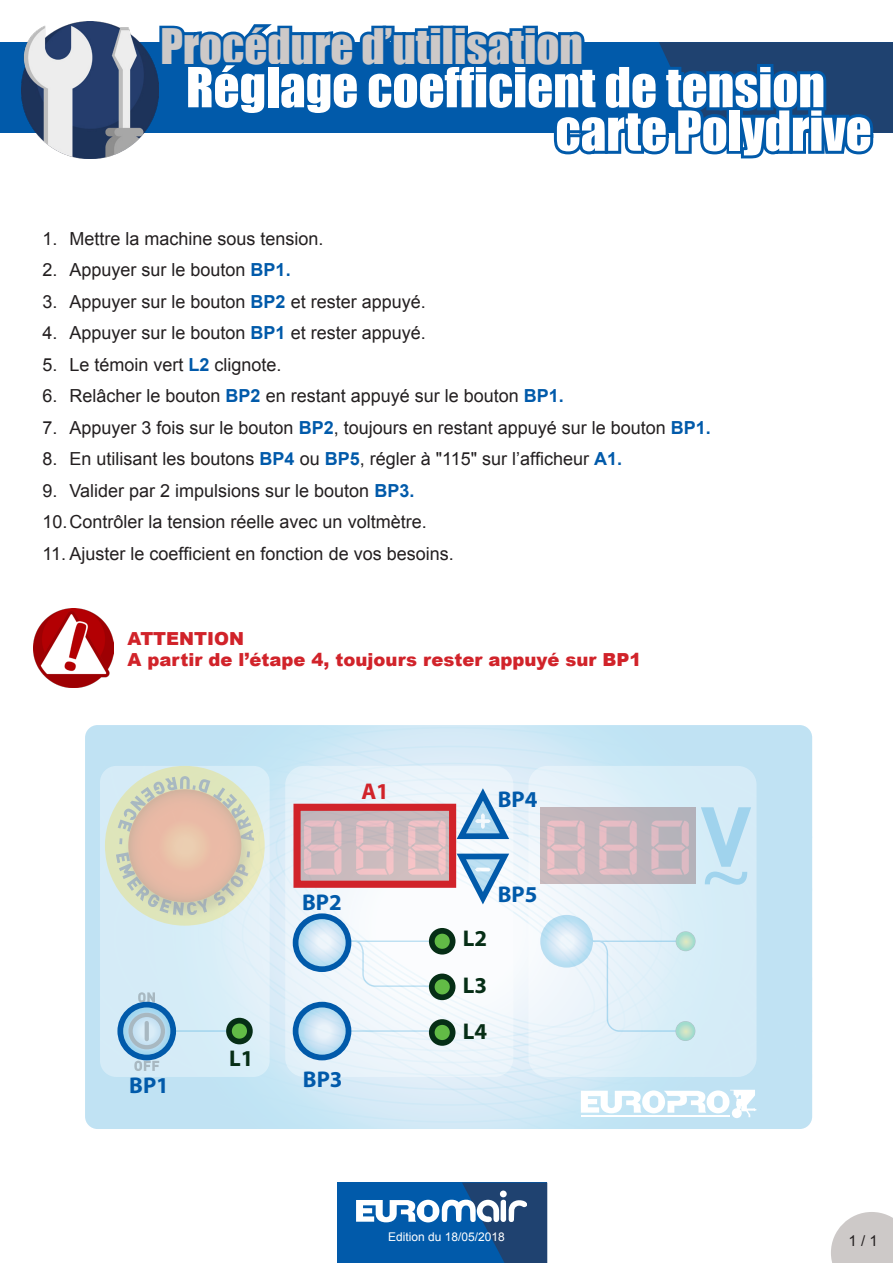
<style>
.page{position:relative;width:893px;height:1263px;background:#fff}
.page>*{position:absolute;margin:0;border:0;box-sizing:border-box;transform-origin:0 0}
.t1{font:51px/43.5px "Impact";color:#fff}
.t2{font:45px "Impact";color:#cdc9c8}
.t3{font:700 22.8px "Myriad Pro";color:#015aaa}
.t4{font:700 22.8px "Myriad Pro";color:#062e16}
.t5{font:700 22.8px "Myriad Pro";color:#d1232a}
.t6{font:18px "Arial";color:#231f20}
.t7{font:900 18px "Arial";color:#d1232a}
.t8{font:15px "Arial";color:#231f20}
.t9{font:12px "Arial";color:#fff}
.s1{font-weight:700;color:#015aaa}
</style>
<div class="page">
<div style="left:337px;top:1182px;width:210px;height:81px;background:#015aaa"></div>
<svg style="left:356px;top:1182px;width:191px;height:81px"></svg>
<div style="left:500px;top:1190px;width:7px;height:7px;background:#fff;border-radius:50%"></div>
<div style="left:0;top:42px;width:893px;height:91px;background:#015aaa"></div>
<img style="left:22px;top:22px;width:134px;height:136px">
<svg style="left:831px;top:1212px;width:62px;height:51px;background:#d3cfce"></svg>
<svg style="left:85px;top:725px;width:727px;height:404px;background:#c8e5f4"></svg>
<svg style="left:581px;top:1090px;width:175px;height:27px"></svg>
<div style="left:732px;top:1108px;width:10px;height:10px;background:#fff;border-radius:50%"></div>
<div style="left:528px;top:766px;width:229px;height:311px;background:linear-gradient(to right,#eff6fb,#cfeaf6);border-radius:19px"></div>
<svg style="left:675px;top:1021px;width:20px;height:20px"></svg>
<svg style="left:676px;top:1021px;width:19px;height:19px"></svg>
<svg style="left:676px;top:931px;width:20px;height:20px"></svg>
<svg style="left:588px;top:932px;width:107px;height:100px;background:#ddeef6"></svg>
<svg style="left:540px;top:915px;width:53px;height:53px;background:#cae5f4"></svg>
<div style="left:540px;top:807px;width:52px;height:77px;background:#c4b7bc"></div>
<svg style="left:547px;top:821px;width:38px;height:54px"></svg>
<div style="left:592px;top:807px;width:52px;height:77px;background:#beb5bb"></div>
<svg style="left:599px;top:821px;width:38px;height:54px"></svg>
<div style="left:644px;top:807px;width:52px;height:77px;background:#b5b3ba"></div>
<svg style="left:651px;top:821px;width:38px;height:54px"></svg>
<svg style="left:701px;top:807px;width:50px;height:78px;background:#bfe1f3"></svg>
<svg style="left:285px;top:766px;width:228px;height:311px;fill:#eff6fb"></svg>
<svg style="left:345px;top:942px;width:99px;height:45px"></svg>
<hr style="left:335px;top:940px;width:108px;height:2px;background:#0089cf">
<hr style="left:323px;top:1030px;width:119px;height:2px;background:#0089cf">
<svg style="left:297px;top:1005px;width:53px;height:52px;background:#b8d8ed"></svg>
<svg style="left:297px;top:915px;width:53px;height:53px;background:#bad8ed"></svg>
<div style="left:297px;top:807px;width:51px;height:77px;background:#c4b7bc"></div>
<svg style="left:304px;top:821px;width:37px;height:54px"></svg>
<div style="left:349px;top:807px;width:52px;height:77px;background:#c8babd"></div>
<svg style="left:356px;top:821px;width:38px;height:54px"></svg>
<div style="left:401px;top:807px;width:52px;height:77px;background:#cabbbd"></div>
<svg style="left:408px;top:821px;width:38px;height:54px"></svg>
<div style="left:100px;top:766px;width:170px;height:311px;background:linear-gradient(to right,#cee8f5,#def0f9);border-radius:16px"></div>
<div style="left:105px;top:766px;width:160px;height:160px;background:#dee5ba;border-radius:50%"></div>
<svg style="left:118px;top:776px;width:136px;height:68px"></svg>
<svg style="left:116px;top:854px;width:4px;height:61px"></svg>
<hr style="left:147px;top:1030px;width:92px;height:2px;background:#0089cf">
<svg style="left:120px;top:1005px;width:53px;height:52px"></svg>
<div style="left:128px;top:1013px;width:37px;height:36px;border:4px solid #231f20;border-radius:50%"></div>
<hr style="left:145px;top:1023px;width:4px;height:16px;background:#a8b8c1">
<svg style="left:138px;top:992px;width:17px;height:10px"></svg>
<svg style="left:134px;top:1061px;width:25px;height:10px"></svg>
<img style="left:120px;top:784px;width:139px;height:141px">
<svg style="left:128px;top:789px;width:113px;height:113px;background:#e5baa5"></svg>
<div style="left:117px;top:1002px;width:59px;height:58px;border:6px solid #015aaa;border-radius:50%"></div>
<div style="left:293px;top:1002px;width:58px;height:58px;border:6px solid #015aaa;border-radius:50%"></div>
<div style="left:293px;top:913px;width:58px;height:59px;border:6px solid #015aaa;border-radius:50%"></div>
<svg style="left:452px;top:782px;width:62px;height:129px"></svg>
<div style="left:229px;top:1021px;width:21px;height:20px;background:#62bb46;border-radius:50%"></div>
<div style="left:226px;top:1018px;width:27px;height:26px;border:6px solid #062e16;border-radius:50%"></div>
<div style="left:432px;top:931px;width:21px;height:21px;background:#62bb46;border-radius:50%"></div>
<div style="left:429px;top:928px;width:26px;height:26px;border:6px solid #062e16;border-radius:50%"></div>
<div style="left:432px;top:976px;width:21px;height:21px;background:#62bb46;border-radius:50%"></div>
<div style="left:429px;top:973px;width:26px;height:27px;border:6px solid #062e16;border-radius:50%"></div>
<div style="left:432px;top:1022px;width:21px;height:21px;background:#62bb46;border-radius:50%"></div>
<div style="left:429px;top:1019px;width:26px;height:27px;border:6px solid #062e16;border-radius:50%"></div>
<div style="left:293px;top:804px;width:163px;height:84px;border:7px solid #d1232a"></div>
<svg style="left:156px;top:24px;width:737px;height:135px"></svg>
<img style="left:34px;top:608px;width:80px;height:80px">
<h2 class="t2" style="left:161px;top:12px;width:424px">Procédure d’utilisation</h2>
<h1 class="t1" style="left:555px;top:64px;width:318px;text-indent:-369px">Réglage coefficient de tension carte Polydrive</h1>
<p class="t6" style="left:43px;top:227px;width:283px">1. Mettre la machine sous tension.</p>
<p class="t6" style="left:43px;top:258px;width:250px">2. Appuyer sur le bouton <span class="s1">BP1.</span></p>
<p class="t6" style="left:43px;top:290px;width:385px">3. Appuyer sur le bouton <span class="s1">BP2</span> et rester appuyé.</p>
<p class="t6" style="left:43px;top:321px;width:385px">4. Appuyer sur le bouton <span class="s1">BP1</span> et rester appuyé.</p>
<p class="t6" style="left:43px;top:353px;width:241px">5. Le témoin vert <span class="s1">L2</span> clignote.</p>
<p class="t6" style="left:43px;top:384px;width:523px">6. Relâcher le bouton <span class="s1">BP2</span> en restant appuyé sur le bouton <span class="s1">BP1.</span></p>
<p class="t6" style="left:43px;top:416px;width:670px">7. Appuyer 3 fois sur le bouton <span class="s1">BP2</span>, toujours en restant appuyé sur le bouton <span class="s1">BP1.</span></p>
<p class="t6" style="left:43px;top:447px;width:581px">8. En utilisant les boutons <span class="s1">BP4</span> ou <span class="s1">BP5</span>, régler à "115" sur l’afficheur <span class="s1">A1.</span></p>
<p class="t6" style="left:43px;top:479px;width:373px">9. Valider par 2 impulsions sur le bouton <span class="s1">BP3.</span></p>
<p class="t6" style="left:43px;top:510px;width:386px">10.Contrôler la tension réelle avec un voltmètre.</p>
<p class="t6" style="left:43px;top:542px;width:413px">11. Ajuster le coefficient en fonction de vos besoins.</p>
<p class="t7" style="left:128px;top:625px;width:118px">ATTENTION</p>
<p class="t7" style="left:128px;top:647px;width:515px">A partir de l’étape 4, toujours rester appuyé sur BP1</p>
<p class="t5" style="left:361px;top:776px;width:29px">A1</p>
<p class="t3" style="left:302px;top:887px;width:41px">BP2</p>
<p class="t4" style="left:229px;top:1044px;width:26px">L1</p>
<p class="t3" style="left:129px;top:1071px;width:41px">BP1</p>
<p class="t3" style="left:303px;top:1064px;width:41px">BP3</p>
<p class="t3" style="left:498px;top:784px;width:41px">BP4</p>
<p class="t4" style="left:463px;top:924px;width:26px">L2</p>
<p class="t4" style="left:463px;top:970px;width:26px">L3</p>
<p class="t4" style="left:463px;top:1017px;width:26px">L4</p>
<p class="t3" style="left:498px;top:879px;width:41px">BP5</p>
<p class="t9" style="left:388px;top:1228px;width:118px">Edition du 18/05/2018</p>
<p class="t8" style="left:848px;top:1231px;width:31px">1 / 1</p>
</div>
